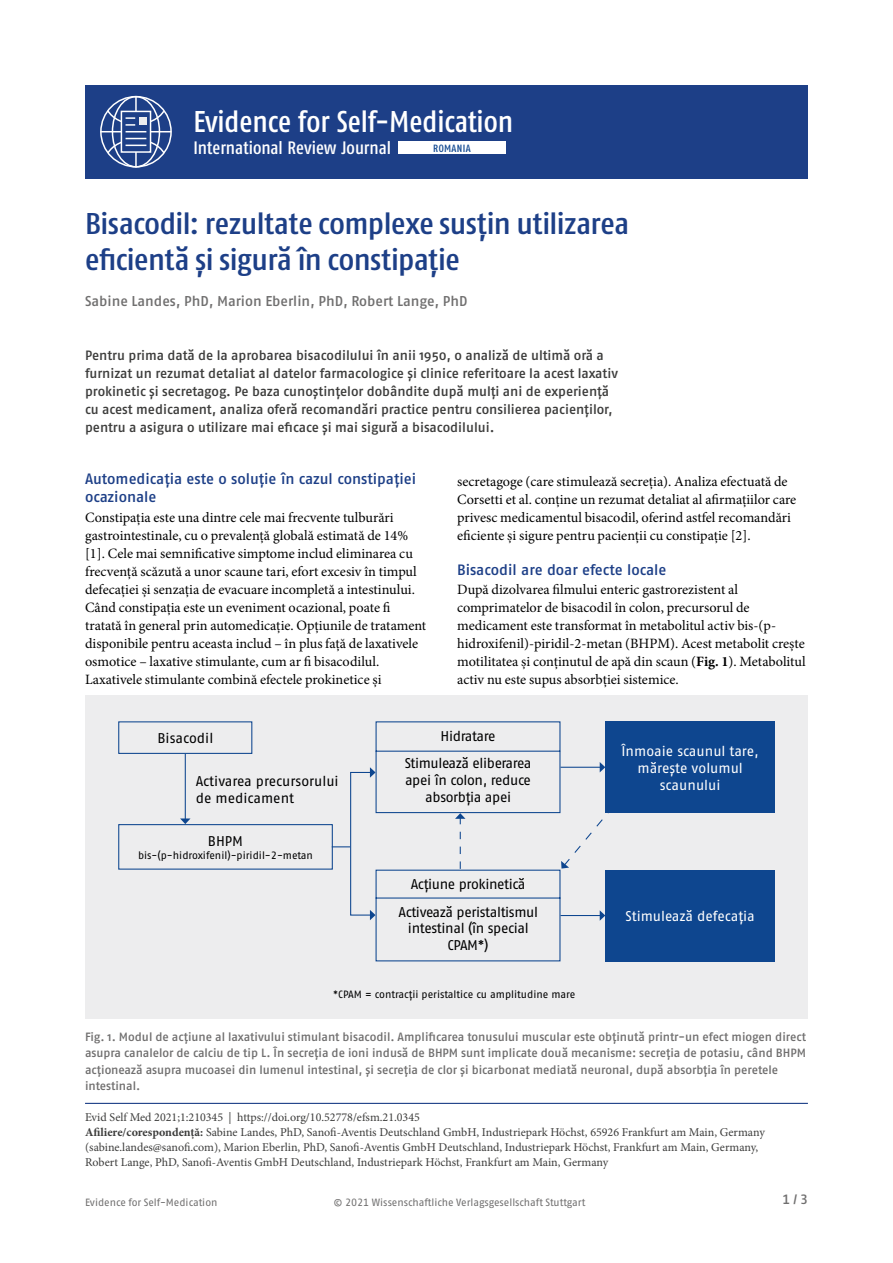
<style>
.page{position:relative;width:893px;height:1263px;background:#fff}
.page>*{position:absolute;margin:0;border:0;box-sizing:border-box;transform-origin:0 0}
.t1{font:500 condensed 30px/36px "Fago Pro";letter-spacing:-.015em;color:#1d3f87;scale:1.1 1}
.t2{font:500 condensed 30px "Fago Pro";color:#fff}
.t3{font:500 condensed 18px "Fago Pro";color:#fff}
.t4{font:500 15px/18px "Fago Pro";color:#1d3f87}
.t5{font:14.25px/18px "Minion Pro";color:#000}
.t6{font:500 14.25px "Fago Pro";color:#706f6f}
.t7{font:14.1px/27.6px "Fago Pro";letter-spacing:-.025em;color:#000;text-align:center}
.t8{font:14.1px/17px "Fago Pro";color:#fff;text-align:center}
.t9{font:14.1px/17px "Fago Pro";color:#000}
.t10{font:500 13.5px/18px "Fago Pro";letter-spacing:-.005em;color:#3c3c3b}
.t11{font:500 13.5px "Fago Pro";color:#706f6f}
.t12{font:12px/15px "Minion Pro";color:#3c3c3b}
.t13{font:500 12px/16.5px "Fago Pro";color:#706f6f}
.t14{font:10.65px "Fago Pro";color:#000}
.t15{font:10.5px "Fago Pro";letter-spacing:-.005em;color:#706f6f}
.t16{font:500 condensed 10.5px "Fago Pro";letter-spacing:.035em;color:#0e468f}
.s1{font-weight:700}
</style>
<div class="page">
<hr style="left:85px;top:1103px;width:723px;height:1px;background:#1d3f87">
<div style="left:85px;top:695px;width:723px;height:323px;background:#ededee"></div>
<div style="left:605px;top:721px;width:170px;height:92px;background:#0e468f"></div>
<div style="left:605px;top:870px;width:170px;height:91px;background:#0e468f"></div>
<hr style="left:185px;top:754px;width:1px;height:66px;background:#0e468f">
<svg style="left:180px;top:818px;width:10px;height:6px"></svg>
<svg style="left:333px;top:721px;width:282px;height:241px"></svg>
<div style="left:118px;top:721px;width:134px;height:33px;border:1px solid #0e468f"></div>
<div style="left:118px;top:824px;width:215px;height:46px;border:1px solid #0e468f"></div>
<div style="left:85px;top:85px;width:723px;height:94px;background:#1d3f87"></div>
<div style="left:100px;top:96px;width:72px;height:72px;border:2px solid #fff;border-radius:50%"></div>
<div style="left:112px;top:96px;width:48px;height:72px;border:2px solid #fff;border-radius:50%"></div>
<hr style="left:100px;top:131px;width:71px;height:1px;background:#fff">
<hr style="left:135px;top:96px;width:2px;height:72px;background:#fff">
<svg style="left:121px;top:132px;width:30px;height:6px"></svg>
<svg style="left:106px;top:138px;width:60px;height:17px"></svg>
<svg style="left:106px;top:109px;width:60px;height:23px"></svg>
<div style="left:398px;top:141px;width:107px;height:13px;background:#fff"></div>
<h1 class="t2" style="left:193px;top:103px;width:321px">Evidence for Self-Medication</h1>
<p class="t3" style="left:193px;top:137px;width:199px">International Review Journal</p>
<p class="t16" style="left:433px;top:142px;width:39px">ROMANIA</p>
<p class="t3" style="left:235px;top:137px;width:10px">a</p>
<h1 class="t1" style="left:85px;top:206px;width:496px">Bisacodil: rezultate complexe susțin utilizarea eficientă și sigură în constipație</h1>
<p class="t6" style="left:85px;top:292px;width:384px">Sabine Landes, PhD, Marion Eberlin, PhD, Robert Lange, PhD</p>
<p class="t10" style="left:85px;top:346px;width:534px">Pentru prima dată de la aprobarea bisacodilului în anii 1950, o analiză de ultimă oră a furnizat un rezumat detaliat al datelor farmacologice și clinice referitoare la acest laxativ prokinetic și secretagog. Pe baza cunoștințelor dobândite după mulți ani de experiență cu acest medicament, analiza oferă recomandări practice pentru consilierea pacienților, pentru a asigura o utilizare mai eficace și mai sigură a bisacodilului.</p>
<p class="t4" style="left:85px;top:470px;width:333px">Automedicația este o soluție în cazul constipației ocazionale</p>
<p class="t5" style="left:85px;top:509px;width:343px">Constipația este una dintre cele mai frecvente tulburări gastrointestinale, cu o prevalență globală estimată de 14% [1]. Cele mai semnificative simptome includ eliminarea cu frecvență scăzută a unor scaune tari, efort excesiv în timpul defecației și senzația de evacuare incompletă a intestinului.<br>Când constipația este un eveniment ocazional, poate fi tratată în general prin automedicație. Opțiunile de tratament disponibile pentru aceasta includ – în plus față de laxativele osmotice – laxative stimulante, cum ar fi bisacodilul.<br>Laxativele stimulante combină efectele prokinetice și</p>
<p class="t5" style="left:457px;top:472px;width:341px">secretagoge (care stimulează secreția). Analiza efectuată de Corsetti et al. conține un rezumat detaliat al afirmațiilor care privesc medicamentul bisacodil, oferind astfel recomandări eficiente și sigure pentru pacienții cu constipație [2].</p>
<p class="t4" style="left:457px;top:561px;width:211px">Bisacodil are doar efecte locale</p>
<p class="t5" style="left:457px;top:581px;width:350px">După dizolvarea filmului enteric gastrorezistent al comprimatelor de bisacodil în colon, precursorul de medicament este transformat în metabolitul activ bis-(p&shy;hidroxifenil)-piridil-2-metan (BHPM). Acest metabolit crește motilitatea și conținutul de apă din scaun (<span class="s1">Fig. 1</span>). Metabolitul activ nu este supus absorbției sistemice.</p>
<p class="t9" style="left:157px;top:730px;width:57px">Bisacodil</p>
<p class="t9" style="left:196px;top:773px;width:144px">Activarea precursorului de medicament</p>
<p class="t7" style="left:208px;top:827px;width:37px">BHPM</p>
<p class="t14" style="left:138px;top:849px;width:177px">bis-(p-hidroxifenil)-piridil-2-metan</p>
<p class="t7" style="left:405px;top:722px;width:128px">Hidratare<br>Stimulează eliberarea</p>
<p class="t7" style="left:405px;top:772px;width:127px;line-height:17px">apei în colon, reduce absorbția apei</p>
<p class="t7" style="left:399px;top:870px;width:141px">Acțiune prokinetică<br>Activează peristaltismul</p>
<p class="t7" style="left:408px;top:920px;width:122px;line-height:17px">intestinal (în special<br>CPAM*)</p>
<p class="t14" style="left:333px;top:988px;width:243px">*CPAM = contracții peristaltice cu amplitudine mare</p>
<p class="t8" style="left:621px;top:742px;width:139px">Înmoaie scaunul tare, mărește volumul scaunului</p>
<p class="t8" style="left:626px;top:908px;width:131px">Stimulează defecația</p>
<p class="t13" style="left:85px;top:1028px;width:723px">Fig. 1. Modul de acțiune al laxativului stimulant bisacodil. Amplificarea tonusului muscular este obținută printr-un efect miogen direct asupra canalelor de calciu de tip L. În secreția de ioni indusă de BHPM sunt implicate două mecanisme: secreția de potasiu, când BHPM acționează asupra mucoasei din lumenul intestinal, și secreția de clor și bicarbonat mediată neuronal, după absorbția în peretele intestinal.</p>
<p class="t12" style="left:85px;top:1110px;width:681px">Evid Self Med 2021;1:210345 | https://doi.org/10.52778/efsm.21.0345<br><span class="s1">Afiliere/corespondență:</span> Sabine Landes, PhD, Sanofi-Aventis Deutschland GmbH, Industriepark Höchst, 65926 Frankfurt am Main, Germany (sabine.landes@sanofi.com), Marion Eberlin, PhD, Sanofi-Aventis GmbH Deutschland, Industriepark Höchst, Frankfurt am Main, Germany, Robert Lange, PhD, Sanofi-Aventis GmbH Deutschland, Industriepark Höchst, Frankfurt am Main, Germany</p>
<p class="t15" style="left:85px;top:1196px;width:134px">Evidence for Self-Medication</p>
<p class="t15" style="left:334px;top:1196px;width:253px">© 2021 Wissenschaftliche Verlagsgesellschaft Stuttgart</p>
<p class="t11" style="left:782px;top:1191px;width:27px">1 / 3</p>
</div>
